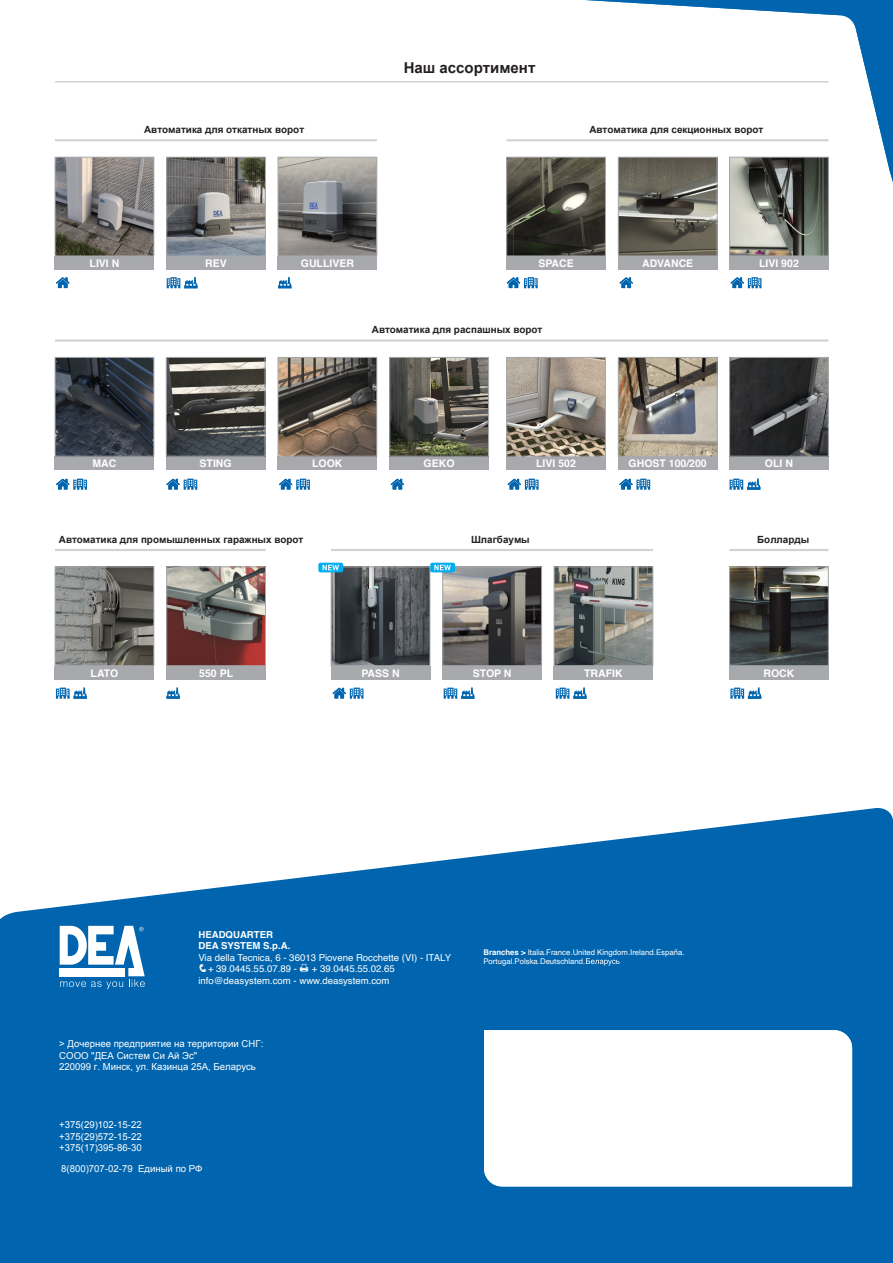
<style>
.page{position:relative;width:893px;height:1263px;background:#fff}
.page>*{position:absolute;margin:0;border:0;box-sizing:border-box;transform-origin:0 0}
.t1{font:700 15px "Arial";color:#231f20}
.t2{font:700 10.5px "Helvetica";color:#fff}
.t3{font:700 9.9px "Arial";color:#231f20}
.t4{font:9.6px/11.6px "Arial";color:#fff}
.t5{font:9.6px "Helvetica";color:#fff}
.t6{font:700 9.6px "Helvetica";color:#fff}
.t7{font:9.6px "Arial";color:#fff}
.t8{font:7.8px/9.3px "Helvetica";color:#fff}
.s1{font-weight:700}
</style>
<div class="page">
<svg style="left:0;top:808px;width:893px;height:455px;background:#237ab9"></svg>
<hr style="left:0;top:919px;width:4px;height:344px;background:#0065ae">
<hr style="left:889px;top:821px;width:4px;height:442px;background:#0065ae">
<div style="left:55px;top:256px;width:99px;height:14px;background:#a8a9ad"></div>
<div style="left:506px;top:256px;width:100px;height:14px;background:#a8a9ad"></div>
<div style="left:55px;top:666px;width:99px;height:13px;background:#a8a9ad"></div>
<div style="left:331px;top:666px;width:99px;height:13px;background:#a8a9ad"></div>
<div style="left:167px;top:256px;width:99px;height:14px;background:#a8a9ad"></div>
<div style="left:618px;top:256px;width:99px;height:14px;background:#a8a9ad"></div>
<div style="left:167px;top:666px;width:99px;height:13px;background:#a8a9ad"></div>
<div style="left:443px;top:666px;width:99px;height:13px;background:#a8a9ad"></div>
<div style="left:278px;top:256px;width:99px;height:14px;background:#a8a9ad"></div>
<div style="left:729px;top:256px;width:99px;height:14px;background:#a8a9ad"></div>
<div style="left:55px;top:456px;width:99px;height:14px;background:#a8a9ad"></div>
<div style="left:166px;top:456px;width:99px;height:14px;background:#a8a9ad"></div>
<div style="left:506px;top:456px;width:100px;height:14px;background:#a8a9ad"></div>
<div style="left:278px;top:456px;width:99px;height:14px;background:#a8a9ad"></div>
<div style="left:618px;top:456px;width:99px;height:14px;background:#a8a9ad"></div>
<div style="left:390px;top:456px;width:99px;height:14px;background:#a8a9ad"></div>
<div style="left:729px;top:456px;width:99px;height:14px;background:#a8a9ad"></div>
<div style="left:554px;top:666px;width:99px;height:13px;background:#a8a9ad"></div>
<svg style="left:56px;top:277px;width:13px;height:11px"></svg>
<svg style="left:391px;top:479px;width:13px;height:10px"></svg>
<svg style="left:619px;top:277px;width:14px;height:11px"></svg>
<svg style="left:56px;top:479px;width:31px;height:11px"></svg>
<svg style="left:333px;top:688px;width:30px;height:11px"></svg>
<svg style="left:166px;top:479px;width:31px;height:11px"></svg>
<svg style="left:279px;top:479px;width:31px;height:11px"></svg>
<svg style="left:508px;top:479px;width:31px;height:11px"></svg>
<svg style="left:619px;top:479px;width:31px;height:11px"></svg>
<svg style="left:731px;top:277px;width:30px;height:11px"></svg>
<svg style="left:507px;top:277px;width:31px;height:11px"></svg>
<svg style="left:56px;top:687px;width:31px;height:12px"></svg>
<svg style="left:166px;top:687px;width:14px;height:12px"></svg>
<svg style="left:444px;top:687px;width:31px;height:12px"></svg>
<svg style="left:556px;top:687px;width:31px;height:12px"></svg>
<svg style="left:730px;top:478px;width:31px;height:12px"></svg>
<svg style="left:167px;top:277px;width:31px;height:11px"></svg>
<svg style="left:278px;top:277px;width:14px;height:11px"></svg>
<img style="left:731px;top:230px;width:95px;height:24px">
<div style="left:729px;top:157px;width:99px;height:99px;border:1px solid #a8a9ad"></div>
<img style="left:57px;top:159px;width:95px;height:95px">
<div style="left:55px;top:157px;width:99px;height:99px;border:1px solid #a8a9ad"></div>
<img style="left:508px;top:230px;width:96px;height:24px">
<div style="left:506px;top:157px;width:100px;height:99px;border:1px solid #a8a9ad"></div>
<img style="left:57px;top:569px;width:95px;height:95px">
<div style="left:55px;top:567px;width:99px;height:99px;border:1px solid #a8a9ad"></div>
<img style="left:169px;top:159px;width:95px;height:95px">
<div style="left:167px;top:157px;width:99px;height:99px;border:1px solid #a8a9ad"></div>
<img style="left:620px;top:230px;width:95px;height:24px">
<div style="left:618px;top:157px;width:99px;height:99px;border:1px solid #a8a9ad"></div>
<img style="left:169px;top:569px;width:95px;height:95px">
<div style="left:167px;top:567px;width:99px;height:99px;border:1px solid #a8a9ad"></div>
<img style="left:280px;top:159px;width:95px;height:95px">
<div style="left:278px;top:157px;width:99px;height:99px;border:1px solid #a8a9ad"></div>
<img style="left:508px;top:359px;width:96px;height:95px">
<div style="left:506px;top:357px;width:100px;height:99px;border:1px solid #a8a9ad"></div>
<img style="left:620px;top:359px;width:95px;height:95px">
<div style="left:618px;top:357px;width:99px;height:99px;border:1px solid #a8a9ad"></div>
<img style="left:392px;top:359px;width:95px;height:95px">
<div style="left:390px;top:357px;width:99px;height:99px;border:1px solid #a8a9ad"></div>
<img style="left:731px;top:359px;width:95px;height:95px">
<div style="left:729px;top:357px;width:99px;height:99px;border:1px solid #a8a9ad"></div>
<img style="left:556px;top:569px;width:95px;height:95px">
<div style="left:554px;top:567px;width:99px;height:99px;border:1px solid #a8a9ad"></div>
<img style="left:731px;top:569px;width:95px;height:95px">
<div style="left:729px;top:567px;width:99px;height:99px;border:1px solid #a8a9ad"></div>
<div style="left:729px;top:666px;width:99px;height:13px;background:#a8a9ad"></div>
<svg style="left:730px;top:687px;width:31px;height:12px"></svg>
<img style="left:333px;top:569px;width:95px;height:95px">
<div style="left:331px;top:567px;width:99px;height:99px;border:1px solid #a8a9ad"></div>
<img style="left:445px;top:569px;width:95px;height:95px">
<div style="left:443px;top:567px;width:99px;height:99px;border:1px solid #a8a9ad"></div>
<img style="left:280px;top:359px;width:95px;height:95px">
<div style="left:278px;top:357px;width:99px;height:99px;border:1px solid #a8a9ad"></div>
<img style="left:57px;top:359px;width:95px;height:95px">
<div style="left:55px;top:357px;width:99px;height:99px;border:1px solid #a8a9ad"></div>
<img style="left:168px;top:359px;width:95px;height:95px">
<div style="left:166px;top:357px;width:99px;height:99px;border:1px solid #a8a9ad"></div>
<svg style="left:60px;top:926px;width:85px;height:63px"></svg>
<hr style="left:55px;top:81px;width:773px;height:2px;background:#d1d2d4">
<hr style="left:55px;top:139px;width:322px;height:2px;background:#d1d2d4">
<hr style="left:55px;top:549px;width:211px;height:2px;background:#d1d2d4">
<hr style="left:729px;top:549px;width:99px;height:2px;background:#d1d2d4">
<hr style="left:331px;top:549px;width:322px;height:2px;background:#d1d2d4">
<hr style="left:55px;top:339px;width:773px;height:3px;background:#d1d2d4">
<svg style="left:484px;top:1030px;width:368px;height:156px"></svg>
<svg style="left:586px;top:958px;width:34px;height:7px"></svg>
<svg style="left:372px;top:0;width:521px;height:230px"></svg>
<svg style="left:318px;top:563px;width:25px;height:9px"></svg>
<svg style="left:323px;top:565px;width:16px;height:5px"></svg>
<svg style="left:430px;top:563px;width:25px;height:9px"></svg>
<svg style="left:434px;top:565px;width:17px;height:5px"></svg>
<svg style="left:300px;top:964px;width:8px;height:8px"></svg>
<p class="t1" style="left:404px;top:58px;width:133px">Наш ассортимент</p>
<p class="t3" style="left:144px;top:123px;width:162px">Автоматика для откатных ворот</p>
<p class="t3" style="left:589px;top:123px;width:175px">Автоматика для секционных ворот</p>
<p class="t2" style="left:90px;top:255px;width:31px">LIVI N</p>
<p class="t2" style="left:538px;top:255px;width:37px">SPACE</p>
<p class="t2" style="left:205px;top:255px;width:23px">REV</p>
<p class="t2" style="left:642px;top:255px;width:53px">ADVANCE</p>
<p class="t2" style="left:301px;top:255px;width:55px">GULLIVER</p>
<p class="t2" style="left:759px;top:255px;width:41px">LIVI 902</p>
<p class="t3" style="left:372px;top:323px;width:172px">Автоматика для распашных ворот</p>
<p class="t2" style="left:93px;top:455px;width:25px">MAC</p>
<p class="t2" style="left:200px;top:455px;width:34px">STING</p>
<p class="t2" style="left:312px;top:455px;width:32px">LOOK</p>
<p class="t2" style="left:424px;top:455px;width:32px">GEKO</p>
<p class="t2" style="left:536px;top:455px;width:41px">LIVI 502</p>
<p class="t2" style="left:629px;top:455px;width:80px">GHOST 100/200</p>
<p class="t2" style="left:765px;top:455px;width:30px">OLI N</p>
<p class="t3" style="left:59px;top:533px;width:246px">Автоматика для промышленных гаражных ворот</p>
<p class="t3" style="left:471px;top:533px;width:60px">Шлагбаумы</p>
<p class="t3" style="left:757px;top:533px;width:53px">Болларды</p>
<p class="t2" style="left:91px;top:664px;width:29px">LATO</p>
<p class="t2" style="left:361px;top:664px;width:40px">PASS N</p>
<p class="t2" style="left:199px;top:664px;width:35px">550 PL</p>
<p class="t2" style="left:473px;top:664px;width:40px">STOP N</p>
<p class="t2" style="left:584px;top:664px;width:40px">TRAFIK</p>
<p class="t2" style="left:763px;top:664px;width:32px">ROCK</p>
<p class="t6" style="left:198px;top:927px;width:76px">HEADQUARTER</p>
<p class="t6" style="left:198px;top:938px;width:93px">DEA SYSTEM S.p.A.</p>
<p class="t5" style="left:198px;top:950px;width:254px">Via della Tecnica, 6 - 36013 Piovene Rocchette (VI) - ITALY</p>
<p class="t5" style="left:198px;top:962px;width:100px">❑+ 39.0445.55.07.89 -</p>
<p class="t5" style="left:312px;top:962px;width:85px">+ 39.0445.55.02.65</p>
<p class="t5" style="left:198px;top:973px;width:193px">info@deasystem.com - www.deasystem.com</p>
<p class="t4" style="left:59px;top:1038px;width:206px">&gt; Дочернее предприятие на территории СНГ:<br>СООО "ДЕА Систем Си Ай Эс"<br>220099 г. Минск, ул. Казинца 25А, Беларусь</p>
<p class="t4" style="left:59px;top:1119px;width:84px;text-align:justify">+375(29)102-15-22 +375(29)572-15-22 +375(17)395-86-30</p>
<p class="t7" style="left:61px;top:1162px;width:143px">8(800)707-02-79 Единый по РФ</p>
<p class="t8" style="left:483px;top:947px;width:203px"><span class="s1">Branches &gt;</span> Italia.France.United Kingdom.Ireland.España.<br>Portugal.Polska.Deutschland.</p>
</div>
